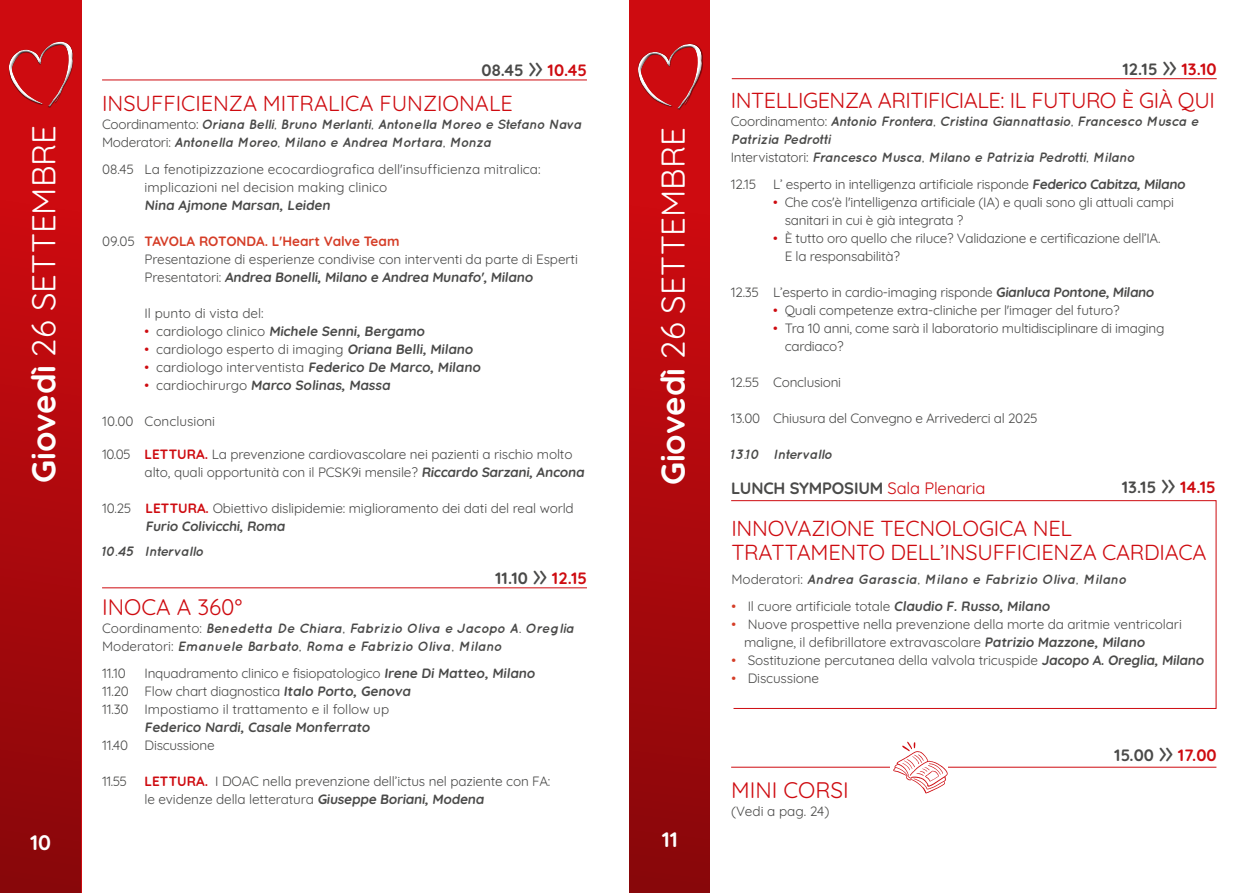
<style>
.page{position:relative;width:1259px;height:893px;background:#fff}
.page>*{position:absolute;margin:0;border:0;box-sizing:border-box;transform-origin:0 0}
.t1{font:300 33px "Quicksand";color:#fff}
.t2{font:300 22.5px "Quicksand";color:#ce0b10}
.t3{font:300 21.75px/24px "Quicksand";letter-spacing:-.01em;color:#ce0b10}
.t4{font:300 21px "Quicksand";color:#fff}
.t5{font:300 16.5px "Quicksand";letter-spacing:-.01em;color:#4a4a49}
.t6{font:300 13.5px/18px "Quicksand";letter-spacing:-.01em;color:#4a4a49}
.t7{font:italic 700 13.5px/18px "Quicksand";letter-spacing:-.02em;color:#4a4a49}
.t8{font:italic 700 13.5px/18px "Quicksand";color:#4a4a49}
.t9{font:italic 700 13.5px "Quicksand";letter-spacing:-.04em;color:#4a4a49}
.s1{font-size:33px}
.s2{color:#ce0b10}
.s3{font-weight:300;font-style:normal}
.s4{color:#d53d27}
</style>
<div class="page">
<div style="left:0;top:0;width:81px;height:893px;background:linear-gradient(to bottom,#da0c11,#8b070a)"></div>
<svg style="left:5px;top:39px;width:72px;height:73px;background:#cb1e22"></svg>
<hr style="left:102px;top:587px;width:485px;height:1px;background:#ce0b10">
<hr style="left:732px;top:78px;width:484px;height:1px;background:#ce0b10">
<hr style="left:102px;top:80px;width:485px;height:1px;background:#ce0b10">
<div style="left:629px;top:0;width:81px;height:893px;background:linear-gradient(to bottom,#da0c11,#8b070a)"></div>
<svg style="left:634px;top:41px;width:72px;height:73px;background:#ca1e22"></svg>
<hr style="left:731px;top:767px;width:485px;height:1px;background:#ce0b10">
<div style="left:890px;top:758px;width:57px;height:21px;background:#fff"></div>
<svg style="left:893px;top:742px;width:54px;height:52px"></svg>
<svg style="left:731px;top:500px;width:485px;height:209px"></svg>
<h1 class="t1" style="left:18px;top:483px;width:360px;rotate:-90deg">Giovedì 26 SETTEMBRE</h1>
<h3 class="t4" style="left:30px;top:826px;width:23px">10</h3>
<p class="t5" style="left:481px;top:58px;width:107px">08.45 <span class="s1">»</span> <span class="s2">10.45</span></p>
<h3 class="t3" style="left:102px;top:89px;width:412px">INSUFFICIENZA MITRALICA FUNZIONALE</h3>
<p class="t7" style="left:102px;top:115px;width:481px"><span class="s3">Coordinamento:</span> Oriana Belli, Bruno Merlanti, Antonella Moreo e Stefano Nava<br><span class="s3">Moderatori:</span> Antonella Moreo, Milano e Andrea Mortara, Monza</p>
<p class="t6" style="left:145px;top:159px;width:397px;text-indent:-43px">08.45 La fenotipizzazione ecocardiografica dell'insufficienza mitralica: implicazioni nel decision making clinico<br>Nina Ajmone Marsan, Leiden</p>
<p class="t6" style="left:145px;top:231px;width:435px;text-indent:-43px">09.05 <span class="s4">TAVOLA ROTONDA. L'Heart Valve Team<br></span>Presentazione di esperienze condivise con interventi da parte di Esperti<br>P re s e n t a t o r i : Andrea Bonelli, Milano e Andrea Munafo', Milano</p>
<p class="t6" style="left:145px;top:303px;width:121px">Il punto di vista del:</p>
<p class="t6" style="left:145px;top:321px;width:284px"><span class="s2">•</span> ca rd i o l o go c l i n i co Michele Senni, Bergamo</p>
<p class="t6" style="left:145px;top:339px;width:332px"><span class="s2">•</span> cardiologo esperto di imaging Oriana Belli, Milano</p>
<p class="t6" style="left:145px;top:357px;width:340px"><span class="s2">•</span> cardiologo interventista Federico De Marco, Milano</p>
<p class="t6" style="left:145px;top:375px;width:249px"><span class="s2">•</span> c a rd i o c h i r u rgo Marco Solinas, Massa</p>
<p class="t6" style="left:102px;top:411px;width:115px">10.00 Conclusioni</p>
<p class="t6" style="left:145px;top:444px;width:443px;text-indent:-43px">10.05 <span class="s2">LETTURA.</span> La prevenzione cardiovascolare nei pazienti a rischio molto alto, quali opportunità con il PCSK9i mensile? Riccardo Sarzani, Ancona</p>
<p class="t6" style="left:146px;top:498px;width:430px;text-indent:-44px">10.25 <span class="s2">LETTURA.</span> Obiettivo dislipidemie: miglioramento dei dati del real world<br>Furio Colivicchi, Roma</p>
<p class="t9" style="left:102px;top:544px;width:103px">10.45 Intervallo</p>
<p class="t5" style="left:495px;top:566px;width:93px">11.10 <span class="s1">»</span> <span class="s2">12.15</span></p>
<h2 class="t2" style="left:102px;top:589px;width:142px">INOCA A 360°</h2>
<p class="t8" style="left:102px;top:619px;width:474px"><span class="s3">Coordinamento:</span> Benedetta De Chiara, Fabrizio Oliva e Jacopo A. Oreglia<br><span class="s3">Moderatori:</span> Emanuele Barbato, Roma e Fabrizio Oliva, Milano</p>
<p class="t6" style="left:102px;top:663px;width:25px">11.10</p>
<p class="t6" style="left:145px;top:663px;width:394px">Inquadramento clinico e fisiopatologico Irene Di Matteo, Milano</p>
<p class="t6" style="left:102px;top:681px;width:312px">11.20 Flow chart diagnostica Italo Porto, Genova</p>
<p class="t6" style="left:102px;top:699px;width:289px">11.30 Impostiamo il trattamento e il follow up</p>
<p class="t6" style="left:145px;top:717px;width:229px">Federico Nardi, Casale Monferrato</p>
<p class="t6" style="left:102px;top:735px;width:114px">11.40 Discussione</p>
<p class="t6" style="left:102px;top:771px;width:26px">11.55</p>
<p class="t6" style="left:145px;top:771px;width:407px"><span class="s2">LETTURA.</span> I DOAC nella prevenzione dell’ictus nel paziente con FA: le evidenze della letteratura Giuseppe Boriani, Modena</p>
<h1 class="t1" style="left:647px;top:485px;width:360px;rotate:-90deg">Giovedì 26 SETTEMBRE</h1>
<h3 class="t4" style="left:662px;top:823px;width:18px">11</h3>
<p class="t5" style="left:1122px;top:57px;width:96px">12.15 <span class="s1">»</span> <span class="s2">13.10</span></p>
<h3 class="t3" style="left:730px;top:86px;width:485px">INTELLIGENZA ARITIFICIALE: IL FUTURO È GIÀ QUI</h3>
<p class="t7" style="left:730px;top:112px;width:470px"><span class="s3">Coordinamento:</span> Antonio Frontera, Cristina Giannattasio, Francesco Musca e<br>Patrizia Pedrotti<br><span class="s3">Intervistatori:</span> Francesco Musca, Milano e Patrizia Pedrotti, Milano</p>
<p class="t6" style="left:730px;top:174px;width:27px">12.15</p>
<p class="t6" style="left:773px;top:174px;width:416px">L’ esperto in intelligenza artificiale risponde Federico Cabitza, Milano</p>
<p class="t6" style="left:784px;top:192px;width:391px;text-indent:-11px"><span class="s2">•</span> Che cos'è l'intelligenza artificiale (IA) e quali sono gli attuali campi sanitari in cui è già integrata ?</p>
<p class="t6" style="left:784px;top:228px;width:377px;text-indent:-11px"><span class="s2">•</span> È tutto oro quello che riluce? Validazione e certificazione dell’IA.<br>E la responsabilità?</p>
<p class="t6" style="left:730px;top:282px;width:427px">12.35 L’esperto in cardio-imaging risponde Gianluca Pontone, Milano</p>
<p class="t6" style="left:773px;top:300px;width:348px"><span class="s2">•</span> Quali competenze extra-cliniche per l'imager del futuro?</p>
<p class="t6" style="left:784px;top:318px;width:381px;text-indent:-11px"><span class="s2">•</span> Tra 10 anni, come sarà il laboratorio multidisciplinare di imaging cardiaco?</p>
<p class="t6" style="left:730px;top:372px;width:112px">12.55 Conclusioni</p>
<p class="t6" style="left:730px;top:408px;width:308px">13.00 Chiusura del Convegno e Arrivederci al 2025</p>
<p class="t8" style="left:730px;top:445px;width:103px">13.10 Intervallo</p>
<p class="t5" style="left:731px;top:476px;width:256px">LUNCH SYMPOSIUM <span class="s2">Sala Plenaria</span></p>
<p class="t5" style="left:1121px;top:474px;width:95px">13.15 <span class="s1">»</span> <span class="s2">14.15</span></p>
<h3 class="t3" style="left:731px;top:514px;width:477px">INNOVAZIONE TECNOLOGICA NEL<br>TRATTAMENTO DELL’INSUFFICIENZA CARDIACA</h3>
<p class="t8" style="left:731px;top:570px;width:397px"><span class="s3">Moderatori:</span> Andrea Garascia, Milano e Fabrizio Oliva, Milano</p>
<p class="t6" style="left:731px;top:596px;width:322px"><span class="s4">•</span> Il cuore artificiale totale Claudio F. Russo, Milano</p>
<p class="t6" style="left:744px;top:614px;width:439px;text-indent:-13px"><span class="s4">•</span> Nuove prospettive nella prevenzione della morte da aritmie ventricolari maligne, il defibrillatore extravascolare Patrizio Mazzone, Milano</p>
<p class="t6" style="left:731px;top:650px;width:476px"><span class="s4">•</span> Sostituzione percutanea della valvola tricuspide Jacopo A. Oreglia, Milano</p>
<p class="t6" style="left:731px;top:668px;width:89px"><span class="s4">•</span> Discussione</p>
<h2 class="t2" style="left:731px;top:772px;width:119px">MINI CORSI</h2>
<p class="t6" style="left:731px;top:801px;width:100px">(Vedi a pag. 24)</p>
<p class="t5" style="left:1114px;top:743px;width:104px">15.00 <span class="s1">»</span> <span class="s2">17.00</span></p>
</div>
